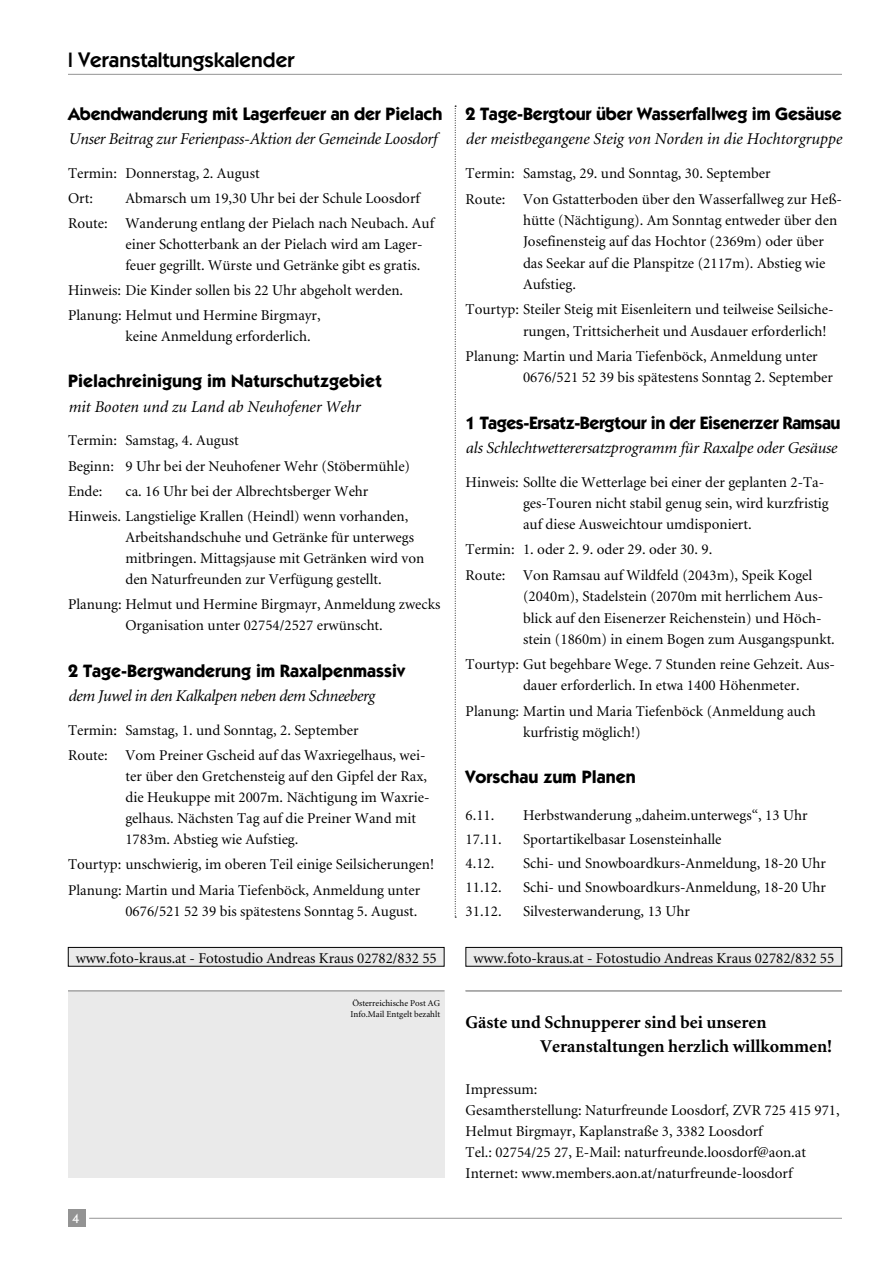
<style>
.page{position:relative;width:893px;height:1263px;background:#fff}
.page>*{position:absolute;margin:0;border:0;box-sizing:border-box;transform-origin:0 0}
.t1{font:600 21px "Itc Kabel";color:#000}
.S_4_Titel{font:700 18px "Itc Kabel";letter-spacing:-.01em;color:#000}
._20_30_40_50_60_70_Jahre{font:700 18px "Minion";color:#000}
.S_4_Untertitel{font:italic 16.5px "Minion";letter-spacing:-.01em;color:#000}
.Ort_Zeit_Kosten_Leitung{font:15px/21px "Minion";color:#000}
.Grundtext_Seite_1_mit_Abstand{font:15px "Minion";letter-spacing:-.005em;color:#000}
.t2{font:500 13.5px "Itc Kabel";color:#fff}
.t3{font:9px/10.8px "Minion";color:#000}
</style>
<div class="page">
<div style="left:68px;top:991px;width:376px;height:187px;background:#eaeaea"></div>
<hr style="left:68px;top:74px;width:774px;height:1px;background:#aaa">
<hr style="left:466px;top:990px;width:376px;height:1px;background:#aaa">
<hr style="left:68px;top:990px;width:376px;height:1px;background:#aaa">
<hr style="left:89px;top:1218px;width:753px;height:1px;background:#aaa">
<div style="left:68px;top:1210px;width:17px;height:17px;background:#939393"></div>
<svg style="left:455px;top:106px;width:1px;height:812px"></svg>
<div style="left:68px;top:947px;width:376px;height:19px;background:#eaeaea"></div>
<div style="left:68px;top:947px;width:376px;height:19px;border:1px solid #000"></div>
<div style="left:466px;top:947px;width:376px;height:19px;background:#eaeaea"></div>
<div style="left:466px;top:947px;width:376px;height:19px;border:1px solid #000"></div>
<p class="t1" style="left:68px;top:48px;width:228px">| Veranstaltungskalender</p>
<p class="S_4_Titel" style="left:68px;top:103px;width:376px">Abendwanderung mit Lagerfeuer an der Pielach</p>
<p class="S_4_Untertitel" style="left:68px;top:131px;width:370px">Unser Beitrag zur Ferienpass-Aktion der Gemeinde Loosdorf</p>
<p class="Ort_Zeit_Kosten_Leitung" style="left:68px;top:163px;width:193px">Termin: Donnerstag, 2. August</p>
<p class="Ort_Zeit_Kosten_Leitung" style="left:68px;top:189px;width:26px">Ort:</p>
<p class="Ort_Zeit_Kosten_Leitung" style="left:125px;top:189px;width:296px">Abmarsch um 19,30 Uhr bei der Schule Loosdorf</p>
<p class="Ort_Zeit_Kosten_Leitung" style="left:125px;top:214px;width:310px;text-indent:-57px">Route: Wanderung entlang der Pielach nach Neubach. Auf einer Schotterbank an der Pielach wird am Lager&shy;feuer gegrillt. Würste und Getränke gibt es gratis.</p>
<p class="Ort_Zeit_Kosten_Leitung" style="left:68px;top:280px;width:337px">Hinweis: Die Kinder sollen bis 22 Uhr abgeholt werden.</p>
<p class="Ort_Zeit_Kosten_Leitung" style="left:125px;top:305px;width:197px;text-indent:-57px">Planung: Helmut und Hermine Birgmayr, keine Anmeldung erforderlich.</p>
<p class="S_4_Titel" style="left:68px;top:370px;width:316px">Pielachreinigung im Naturschutzgebiet</p>
<p class="S_4_Untertitel" style="left:68px;top:398px;width:294px">mit Booten und zu Land ab Neuhofener Wehr</p>
<p class="Ort_Zeit_Kosten_Leitung" style="left:68px;top:431px;width:172px">Termin: Samstag, 4. August</p>
<p class="Ort_Zeit_Kosten_Leitung" style="left:68px;top:456px;width:344px">Beginn: 9 Uhr bei der Neuhofener Wehr (Stöbermühle)</p>
<p class="Ort_Zeit_Kosten_Leitung" style="left:68px;top:481px;width:36px">Ende:</p>
<p class="Ort_Zeit_Kosten_Leitung" style="left:125px;top:481px;width:244px">ca. 16 Uhr bei der Albrechtsberger Wehr</p>
<p class="Ort_Zeit_Kosten_Leitung" style="left:125px;top:506px;width:300px;text-indent:-57px">Hinweis. Langstielige Krallen (Heindl) wenn vorhanden, Arbeitshandschuhe und Getränke für unterwegs mitbringen. Mittagsjause mit Getränken wird von den Naturfreunden zur Verfügung gestellt.</p>
<p class="Ort_Zeit_Kosten_Leitung" style="left:68px;top:595px;width:374px;text-align:center">Planung: Helmut und Hermine Birgmayr, Anmeldung zwecks<br>Organisation unter 02754/2527 erwünscht.</p>
<p class="S_4_Titel" style="left:68px;top:660px;width:339px">2 Tage-Bergwanderung im Raxalpenmassiv</p>
<p class="S_4_Untertitel" style="left:68px;top:688px;width:308px">dem Juwel in den Kalkalpen neben dem Schneeberg</p>
<p class="Ort_Zeit_Kosten_Leitung" style="left:68px;top:720px;width:292px">Termin: Samstag, 1. und Sonntag, 2. September</p>
<p class="Ort_Zeit_Kosten_Leitung" style="left:125px;top:745px;width:306px;text-indent:-57px">Route: Vom Preiner Gscheid auf das Waxriegelhaus, wei&shy;ter über den Gretchensteig auf den Gipfel der Rax, die Heukuppe mit 2007m. Nächtigung im Waxrie&shy;gelhaus. Nächsten Tag auf die Preiner Wand mit 1783m. Abstieg wie Aufstieg.</p>
<p class="Ort_Zeit_Kosten_Leitung" style="left:68px;top:854px;width:368px">Tourtyp: unschwierig, im oberen Teil einige Seilsicherungen!</p>
<p class="Ort_Zeit_Kosten_Leitung" style="left:68px;top:880px;width:354px;text-align:right">Planung: Martin und Maria Tiefenböck, Anmeldung unter<br>0676/521 52 39 bis spätestens Sonntag 5. August.</p>
<p class="S_4_Titel" style="left:466px;top:103px;width:378px">2 Tage-Bergtour über Wasserfallweg im Gesäuse</p>
<p class="S_4_Untertitel" style="left:466px;top:131px;width:378px">der meistbegangene Steig von Norden in die Hochtorgruppe</p>
<p class="Ort_Zeit_Kosten_Leitung" style="left:466px;top:163px;width:306px">Termin: Samstag, 29. und Sonntag, 30. September</p>
<p class="Ort_Zeit_Kosten_Leitung" style="left:523px;top:189px;width:320px;text-indent:-57px">Route: Von Gstatterboden über den Wasserfallweg zur Heß&shy;hütte (Nächtigung). Am Sonntag entweder über den Josefinensteig auf das Hochtor (2369m) oder über das Seekar auf die Planspitze (2117m). Abstieg wie Aufstieg.</p>
<p class="Ort_Zeit_Kosten_Leitung" style="left:523px;top:300px;width:312px;text-indent:-57px">Tourtyp: Steiler Steig mit Eisenleitern und teilweise Seilsiche&shy;rungen, Trittsicherheit und Ausdauer erforderlich!</p>
<p class="Ort_Zeit_Kosten_Leitung" style="left:523px;top:346px;width:311px;text-indent:-57px">Planung: Martin und Maria Tiefenböck, Anmeldung unter<br>0676/521 52 39 bis spätestens Sonntag 2. September</p>
<p class="S_4_Titel" style="left:466px;top:412px;width:376px">1 Tages-Ersatz-Bergtour in der Eisenerzer Ramsau</p>
<p class="S_4_Untertitel" style="left:466px;top:440px;width:373px">als Schlechtwetterersatzprogramm für Raxalpe oder Gesäuse</p>
<p class="Ort_Zeit_Kosten_Leitung" style="left:523px;top:472px;width:307px;text-indent:-57px">Hinweis: Sollte die Wetterlage bei einer der geplanten 2-Ta&shy;ges-Touren nicht stabil genug sein, wird kurzfristig auf diese Ausweichtour umdisponiert.</p>
<p class="Ort_Zeit_Kosten_Leitung" style="left:466px;top:540px;width:248px">Termin: 1. oder 2. 9. oder 29. oder 30. 9.</p>
<p class="Ort_Zeit_Kosten_Leitung" style="left:523px;top:565px;width:313px;text-indent:-57px">Route: Von Ramsau auf Wildfeld (2043m), Speik Kogel (2040m), Stadelstein (2070m mit herrlichem Aus&shy;blick auf den Eisenerzer Reichenstein) und Höch&shy;stein (1860m) in einem Bogen zum Ausgangspunkt.</p>
<p class="Ort_Zeit_Kosten_Leitung" style="left:523px;top:654px;width:313px;text-indent:-57px">Tourtyp: Gut begehbare Wege. 7 Stunden reine Gehzeit. Aus&shy;dauer erforderlich. In etwa 1400 Höhenmeter.</p>
<p class="Ort_Zeit_Kosten_Leitung" style="left:523px;top:701px;width:294px;text-indent:-57px">Planung: Martin und Maria Tiefenböck (Anmeldung auch kurfristig möglich!)</p>
<p class="S_4_Titel" style="left:466px;top:766px;width:172px">Vorschau zum Planen</p>
<p class="Ort_Zeit_Kosten_Leitung" style="left:466px;top:805px;width:30px">6.11.</p>
<p class="Ort_Zeit_Kosten_Leitung" style="left:523px;top:805px;width:286px">Herbstwanderung „daheim.unterwegs“, 13 Uhr</p>
<p class="Ort_Zeit_Kosten_Leitung" style="left:466px;top:829px;width:38px">17.11.</p>
<p class="Ort_Zeit_Kosten_Leitung" style="left:523px;top:829px;width:200px">Sportartikelbasar Losensteinhalle</p>
<p class="Ort_Zeit_Kosten_Leitung" style="left:466px;top:853px;width:30px">4.12.</p>
<p class="Ort_Zeit_Kosten_Leitung" style="left:523px;top:853px;width:304px">Schi- und Snowboardkurs-Anmeldung, 18-20 Uhr</p>
<p class="Ort_Zeit_Kosten_Leitung" style="left:466px;top:877px;width:38px">11.12.</p>
<p class="Ort_Zeit_Kosten_Leitung" style="left:523px;top:877px;width:304px">Schi- und Snowboardkurs-Anmeldung, 18-20 Uhr</p>
<p class="Ort_Zeit_Kosten_Leitung" style="left:466px;top:901px;width:38px">31.12.</p>
<p class="Ort_Zeit_Kosten_Leitung" style="left:523px;top:901px;width:168px">Silvesterwanderung, 13 Uhr</p>
<p class="Grundtext_Seite_1_mit_Abstand" style="left:76px;top:950px;width:362px">www.foto-kraus.at - Fotostudio Andreas Kraus 02782/832 55</p>
<p class="Grundtext_Seite_1_mit_Abstand" style="left:473px;top:950px;width:362px">www.foto-kraus.at - Fotostudio Andreas Kraus 02782/832 55</p>
<p class="t2" style="left:72px;top:1210px;width:9px">4</p>
<p class="t3" style="left:350px;top:998px;width:91px">Österreichische Post AG<br>Info.Mail Entgelt bezahlt</p>
<p class="_20_30_40_50_60_70_Jahre" style="left:466px;top:1013px;width:302px">Gäste und Schnupperer sind bei unseren</p>
<p class="_20_30_40_50_60_70_Jahre" style="left:540px;top:1037px;width:294px">Veranstaltungen herzlich willkommen!</p>
<p class="Ort_Zeit_Kosten_Leitung" style="left:466px;top:1079px;width:73px">Impressum:</p>
<p class="Ort_Zeit_Kosten_Leitung" style="left:466px;top:1100px;width:376px">Gesamtherstellung: Naturfreunde Loosdorf, ZVR 725 415 971, Helmut Birgmayr, Kaplanstraße 3, 3382 Loosdorf<br>Tel.: 02754/25 27, E-Mail: naturfreunde.loosdorf@aon.at Internet: www.members.aon.at/naturfreunde-loosdorf</p>
</div>
